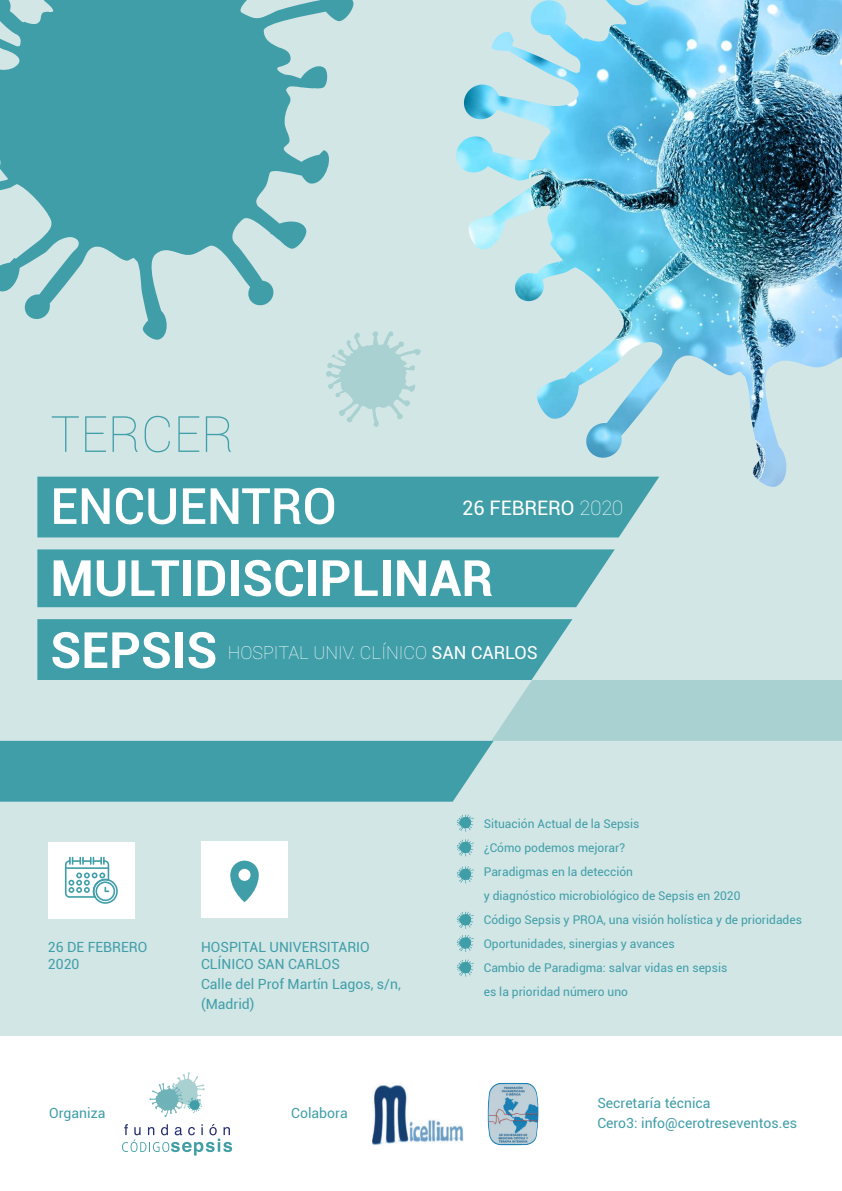
<style>
.page{position:relative;width:842px;height:1191px;background:#d2e6e6}
.page>*{position:absolute;margin:0;border:0;box-sizing:border-box;transform-origin:0 0}
.t1{font:700 50px/72px "Roboto";color:#fff}
.t2{font:500 50px "Roboto";color:#fff}
.t3{font:100 50px "Roboto";color:#409ea8}
.t4{font:20px "Roboto";color:#fff}
.t5{font:100 18px "Roboto";color:#fff}
.t6{font:14px/17px "Roboto";color:#409ea8}
.t7{font:12px/24px "Roboto";color:#409ea8}
.s1{font-weight:100}
.s2{font-weight:400}
</style>
<div class="page">
<div style="left:37px;top:549px;width:578px;height:58px;background:#409ea8"></div>
<div style="left:37px;top:476px;width:614px;height:61px;background:#409ea8"></div>
<svg style="left:326px;top:331px;width:95px;height:96px"></svg>
<svg style="left:457px;top:814px;width:17px;height:17px"></svg>
<svg style="left:457px;top:839px;width:17px;height:17px"></svg>
<svg style="left:457px;top:866px;width:17px;height:17px"></svg>
<svg style="left:457px;top:935px;width:17px;height:17px"></svg>
<svg style="left:457px;top:959px;width:17px;height:17px"></svg>
<svg style="left:457px;top:911px;width:17px;height:18px"></svg>
<div style="left:201px;top:841px;width:87px;height:77px;background:#fff"></div>
<svg style="left:230px;top:860px;width:29px;height:42px"></svg>
<div style="left:48px;top:842px;width:87px;height:76px;background:#fff"></div>
<svg style="left:65px;top:856px;width:53px;height:47px"></svg>
<div style="left:0;top:1036px;width:842px;height:155px;background:#fff"></div>
<img style="left:372px;top:1085px;width:91px;height:60px">
<img style="left:487px;top:1083px;width:51px;height:62px">
<svg style="left:150px;top:1072px;width:55px;height:45px"></svg>
<svg style="left:122px;top:1124px;width:110px;height:31px"></svg>
<svg style="left:0;top:0;width:355px;height:341px;fill:#409ea8"></svg>
<svg style="left:0;top:619px;width:842px;height:182px"></svg>
<img style="left:454px;top:0;width:388px;height:489px">
<h1 class="t3" style="left:50px;top:399px;width:185px">TERCER</h1>
<h1 class="t2" style="left:50px;top:471px;width:288px">ENCUENTRO</h1>
<h1 class="t1" style="left:50px;top:540px;width:444px">MULTIDISCIPLINAR<br>SEPSIS</h1>
<h2 class="t4" style="left:462px;top:494px;width:163px">26 FEBRERO <span class="s1">2020</span></h2>
<h3 class="t5" style="left:228px;top:640px;width:312px">HOSPITAL UNIV. CLÍNICO <span class="s2">SAN CARLOS</span></h3>
<p class="t6" style="left:48px;top:938px;width:101px">26 DE FEBRERO<br>2020</p>
<p class="t6" style="left:49px;top:1104px;width:58px">Organiza</p>
<p class="t6" style="left:201px;top:938px;width:170px">HOSPITAL UNIVERSITARIO<br>CLÍNICO SAN CARLOS</p>
<p class="t6" style="left:201px;top:973px;width:201px;line-height:20px">Calle del Prof Martín Lagos, s/n, (Madrid)</p>
<p class="t7" style="left:484px;top:811px;width:320px">Situación Actual de la Sepsis<br>¿Cómo podemos mejorar?<br>Paradigmas en la detección<br>y diagnóstico microbiológico de Sepsis en 2020<br>Código Sepsis y PROA, una visión holística y de prioridades Oportunidades, sinergias y avances<br>Cambio de Paradigma: salvar vidas en sepsis<br>es la prioridad número uno</p>
<p class="t6" style="left:291px;top:1104px;width:58px">Colabora</p>
<p class="t6" style="left:597px;top:1092px;width:201px;line-height:19.8px">Secretaría técnica<br>Cero3: info@cerotreseventos.es</p>
</div>
